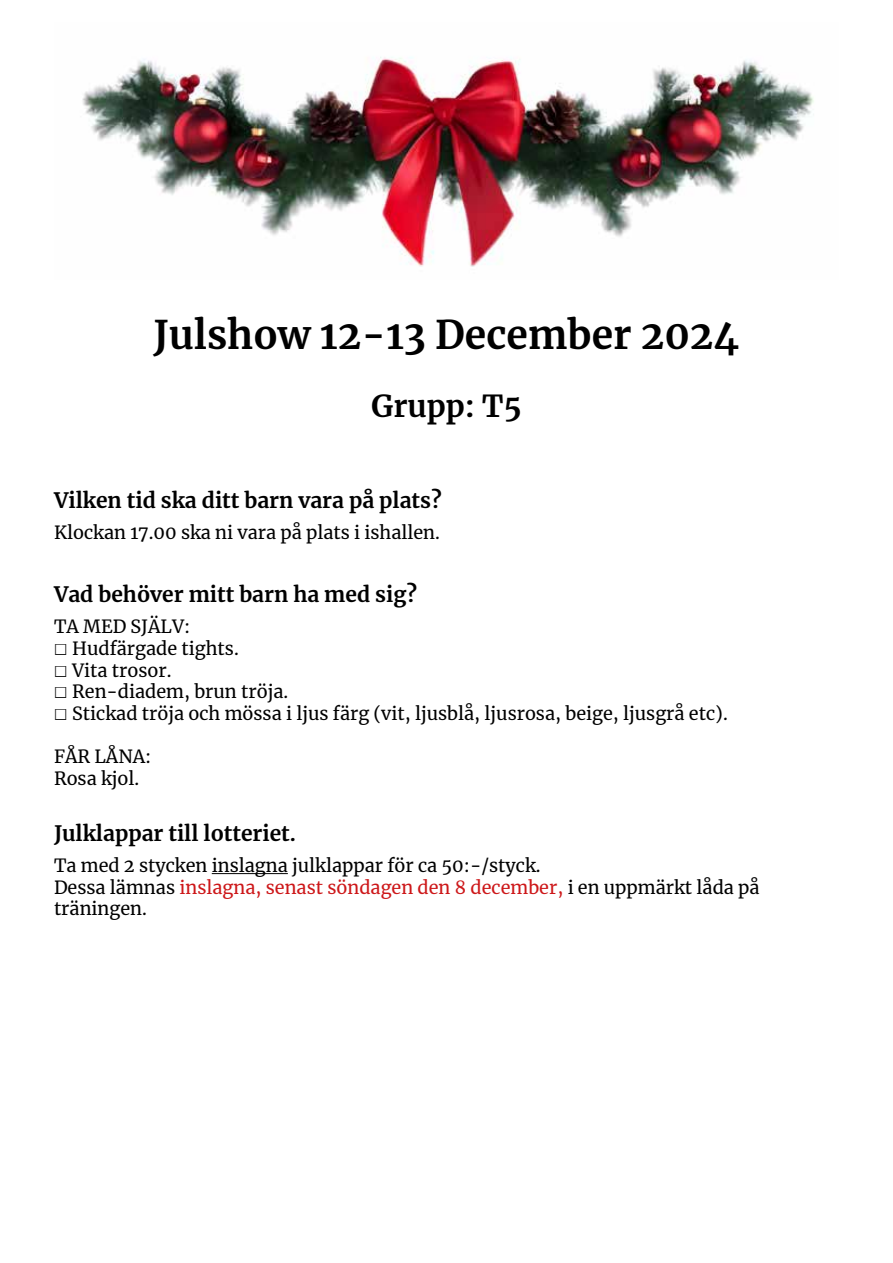
<style>
.page{position:relative;width:893px;height:1263px;background:#fff}
.page>*{position:absolute;margin:0;border:0;box-sizing:border-box;transform-origin:0 0}
.t1{font:700 39px "Merriweather";color:#000}
.t2{font:700 30px "Merriweather";color:#000}
.t3{font:700 21px "Merriweather";color:#000}
.t4{font:18px/21.6px "Merriweather";color:#000}
.s1{font-family:"Arial Unicode MS"}
.s2{color:#cd1719}
</style>
<div class="page">
<img style="left:82px;top:57px;width:732px;height:210px">
<hr style="left:212px;top:873px;width:76px;height:1px;background:#000">
<h1 class="t1" style="left:154px;top:308px;width:587px">Julshow 12-13 December 2024</h1>
<h2 class="t2" style="left:371px;top:385px;width:152px">Grupp: T5</h2>
<p class="t3" style="left:54px;top:486px;width:389px">Vilken tid ska ditt barn vara på plats?</p>
<p class="t4" style="left:54px;top:521px;width:387px">Klockan 17.00 ska ni vara på plats i ishallen.</p>
<p class="t3" style="left:54px;top:580px;width:365px">Vad behöver mitt barn ha med sig?</p>
<p class="t4" style="left:54px;top:615px;width:675px">TA MED SJÄLV:<br><span class="s1">☐</span> Hudfärgade tights.<br><span class="s1">☐</span> Vita trosor.<br><span class="s1">☐</span> Ren-diadem, brun tröja.<br><span class="s1">☐</span> Stickad tröja och mössa i ljus färg (vit, ljusblå, ljusrosa, beige, ljusgrå etc).</p>
<p class="t4" style="left:54px;top:745px;width:99px">FÅR LÅNA:<br>Rosa kjol.</p>
<p class="t3" style="left:54px;top:819px;width:244px">Julklappar till lotteriet.</p>
<p class="t4" style="left:54px;top:854px;width:707px">Ta med 2 stycken inslagna julklappar för ca 50:-/styck.<br>Dessa lämnas <span class="s2">inslagna, senast söndagen den 8 december,</span> i en uppmärkt låda på träningen.</p>
</div>
